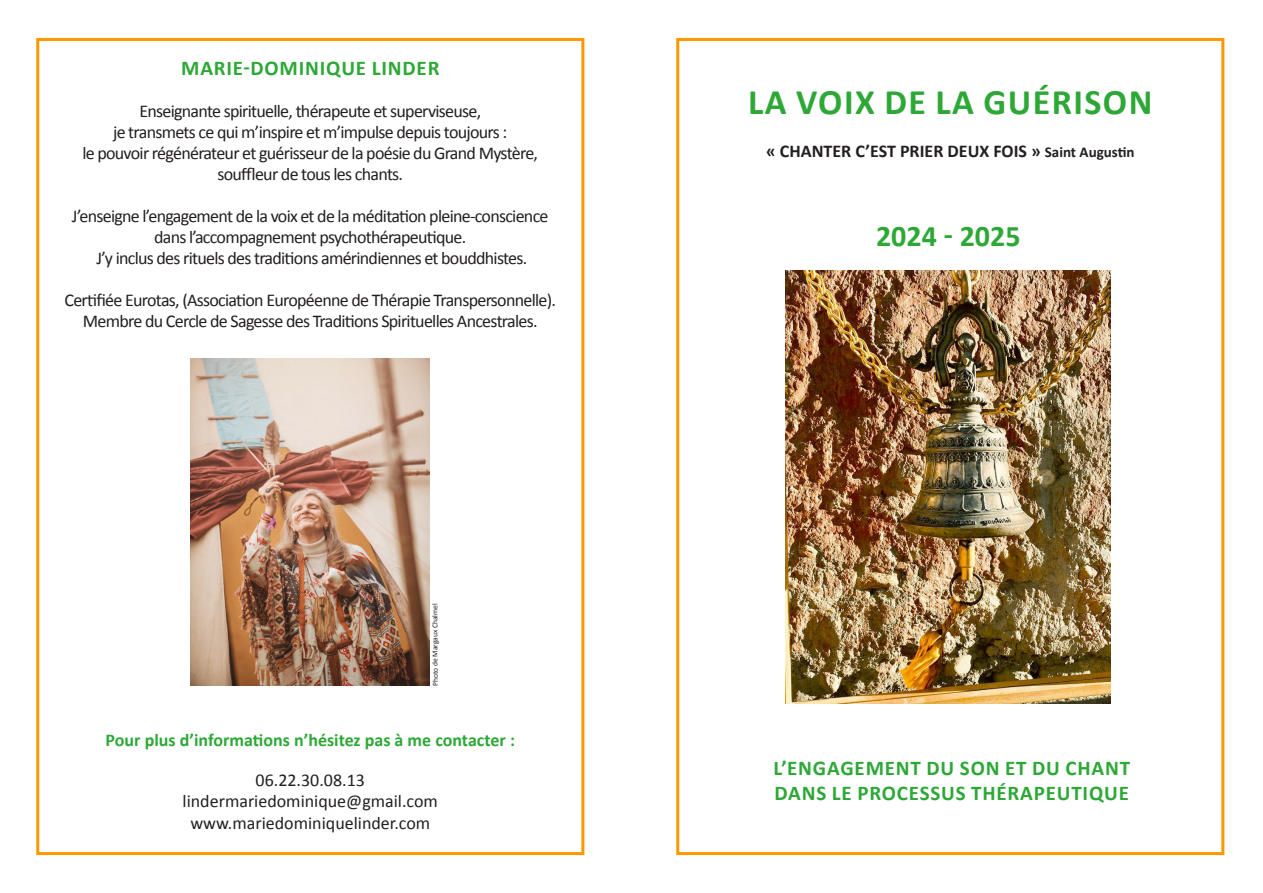
<style>
.page{position:relative;width:1263px;height:893px;background:#fff}
.page>*{position:absolute;margin:0;border:0;box-sizing:border-box;transform-origin:0 0}
.t1{font:700 36px "Calibri";letter-spacing:.04em;color:#2da836}
.t2{font:700 30px "Calibri";color:#2da836}
.t3{font:700 21px/25.2px "Calibri";letter-spacing:.04em;color:#2da836}
.t4{font:18px/21px "Calibri";letter-spacing:-.04em;color:#231f20;text-align:center}
.t5{font:18px "Calibri";color:#231f20}
.t6{font:700 18px "Calibri";color:#2da836}
.t7{font:700 18px "Calibri";color:#231f20}
.t8{font:7.5px "Calibri";letter-spacing:-.005em;color:#231f20}
.s1{font-size:15px}
</style>
<div class="page">
<div style="left:36px;top:38px;width:548px;height:817px;border:3px solid #fd9800"></div>
<div style="left:676px;top:38px;width:548px;height:817px;border:3px solid #fd9800"></div>
<img style="left:786px;top:270px;width:325px;height:434px">
<img style="left:191px;top:358px;width:239px;height:328px">
<p class="t3" style="left:181px;top:56px;width:260px">MARIE-DOMINIQUE LINDER</p>
<p class="t4" style="left:139px;top:101px;width:343px">Enseignante spirituelle, thérapeute et superviseuse,</p>
<p class="t4" style="left:82px;top:122px;width:457px">je transmets ce qui m’inspire et m’impulse depuis toujours :<br>le pouvoir régénérateur et guérisseur de la poésie du Grand Mystère, souffleur de tous les chants.</p>
<p class="t4" style="left:72px;top:206px;width:478px">J’enseigne l’engagement de la voix et de la méditation pleine-conscience dans l’accompagnement psychothérapeutique.</p>
<p class="t4" style="left:96px;top:248px;width:432px">J’y inclus des rituels des traditions amérindiennes et bouddhistes.</p>
<p class="t4" style="left:64px;top:290px;width:493px">Certifiée Eurotas, (Association Européenne de Thérapie Transpersonnelle).<br>Membre du Cercle de Sagesse des Traditions Spirituelles Ancestrales.</p>
<p class="t8" style="left:430px;top:686px;width:84px;rotate:-90deg">Photo de Margaux Chalmel</p>
<p class="t6" style="left:106px;top:729px;width:411px">Pour plus d’informations n’hésitez pas à me contacter :</p>
<p class="t4" style="left:256px;top:769px;width:111px">06.22.30.08.13</p>
<p class="t5" style="left:183px;top:790px;width:257px">lindermariedominique@gmail.com</p>
<p class="t5" style="left:190px;top:812px;width:241px">www.mariedominiquelinder.com</p>
<p class="t1" style="left:748px;top:79px;width:406px">LA VOIX DE LA GUÉRISON</p>
<p class="t7" style="left:766px;top:140px;width:370px">« CHANTER C’EST PRIER DEUX FOIS » <span class="s1">Saint Augustin</span></p>
<p class="t2" style="left:876px;top:217px;width:146px">2024 - 2025</p>
<p class="t3" style="left:774px;top:755px;width:358px">L’ENGAGEMENT DU SON ET DU CHANT<br>DANS LE PROCESSUS THÉRAPEUTIQUE</p>
</div>
